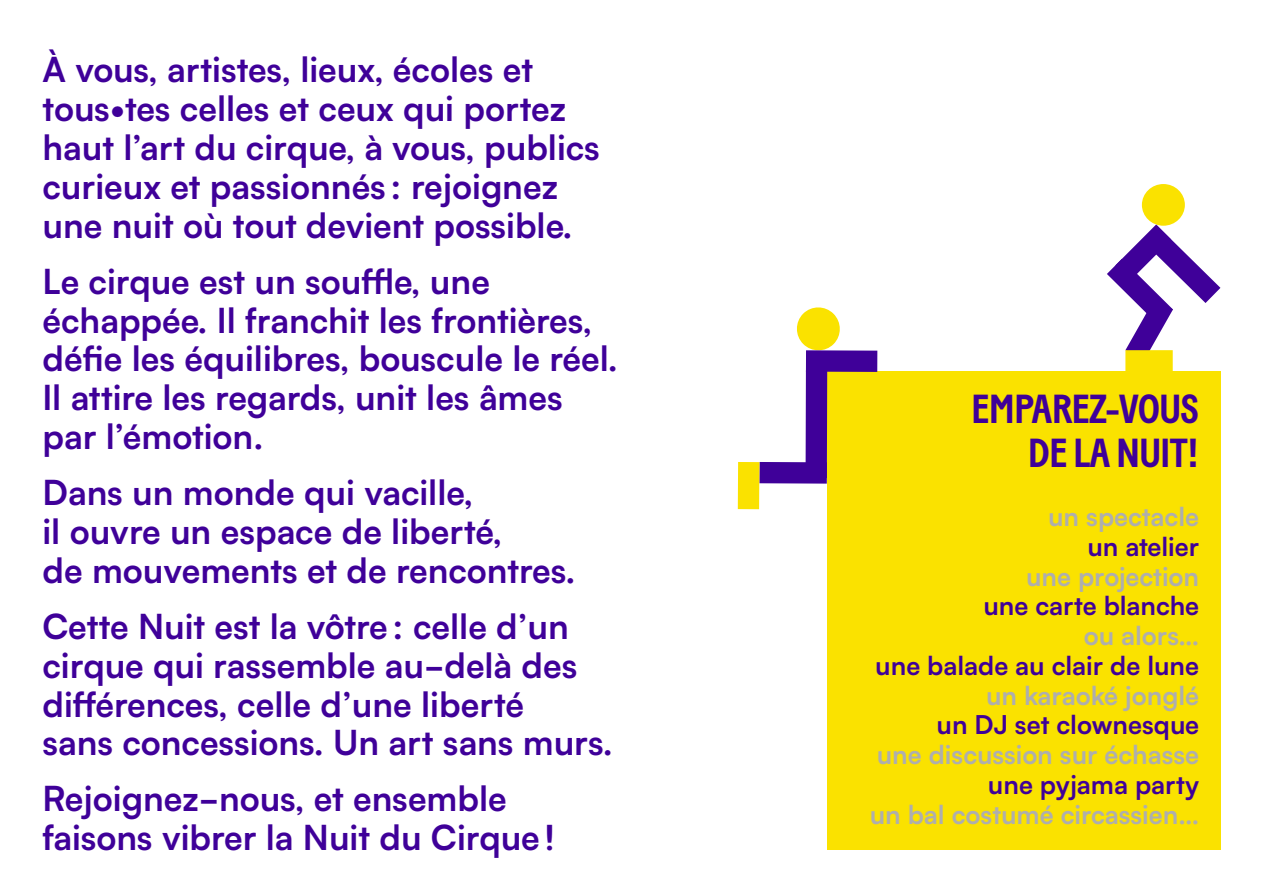
<style>
.page{position:relative;width:1263px;height:893px;background:#fff}
.page>*{position:absolute;margin:0;border:0;box-sizing:border-box;transform-origin:0 0}
.t1{font:700 40.5px/43.5px "Baton";letter-spacing:-.02em;color:#3f0099;text-align:right}
.t2{font:700 34.5px/38.8px "Satoshi";color:#3f0099}
.t3{font:700 25.8px "Satoshi";color:#aeaeae}
.t4{font:700 25.8px "Satoshi";color:#3f0099}
</style>
<div class="page">
<div style="left:827px;top:371px;width:393px;height:479px;background:#fae200"></div>
<svg style="left:797px;top:307px;width:43px;height:43px"></svg>
<div style="left:806px;top:350px;width:71px;height:22px;background:#3f0099"></div>
<div style="left:759px;top:462px;width:68px;height:22px;background:#3f0099"></div>
<div style="left:805px;top:371px;width:22px;height:107px;background:#3f0099"></div>
<div style="left:738px;top:462px;width:21px;height:47px;background:#fae200"></div>
<div style="left:1142px;top:184px;width:43px;height:42px;background:#fae200;border-radius:50%"></div>
<svg style="left:1107px;top:202px;width:114px;height:182px"></svg>
<div style="left:1125px;top:350px;width:48px;height:21px;background:#fae200"></div>
<p class="t2" style="left:43px;top:48px;width:559px">À vous, artistes, lieux, écoles et tous•tes celles et ceux qui portez haut l’art du cirque, à vous, publics curieux et passionnés : rejoignez une nuit où tout devient possible.</p>
<p class="t2" style="left:43px;top:259px;width:577px">Le cirque est un souffle, une échappée. Il franchit les frontières, défie les équilibres, bouscule le réel.<br>Il attire les regards, unit les âmes par l’émotion.</p>
<p class="t2" style="left:43px;top:471px;width:534px">Dans un monde qui vacille,<br>il ouvre un espace de liberté,<br>de mouvements et de rencontres.</p>
<p class="t2" style="left:43px;top:605px;width:572px">Cette Nuit est la vôtre: celle d’un cirque qui rassemble au-delà des différences, celle d’une liberté<br>sans concessions. Un art sans murs.</p>
<p class="t2" style="left:43px;top:777px;width:514px">Rejoignez-nous, et ensemble faisons vibrer la Nuit du Cirque!</p>
<p class="t1" style="left:971px;top:388px;width:229px">EMPAREZ-VOUS<br>DE LA NUIT !</p>
<p class="t3" style="left:1048px;top:498px;width:153px">un spectacle</p>
<p class="t4" style="left:1087px;top:527px;width:113px">un atelier</p>
<p class="t3" style="left:1026px;top:557px;width:175px">une projection</p>
<p class="t4" style="left:983px;top:587px;width:217px">une carte blanche</p>
<p class="t3" style="left:1084px;top:617px;width:117px">ou alors…</p>
<p class="t4" style="left:875px;top:646px;width:325px">une balade au clair de lune</p>
<p class="t3" style="left:986px;top:676px;width:215px">un karaoké jonglé</p>
<p class="t4" style="left:936px;top:706px;width:264px">un DJ set clownesque</p>
<p class="t3" style="left:877px;top:736px;width:324px">une discussion sur échasse</p>
<p class="t4" style="left:988px;top:766px;width:213px">une pyjama party</p>
<p class="t3" style="left:870px;top:795px;width:331px">un bal costumé circassien…</p>
</div>
